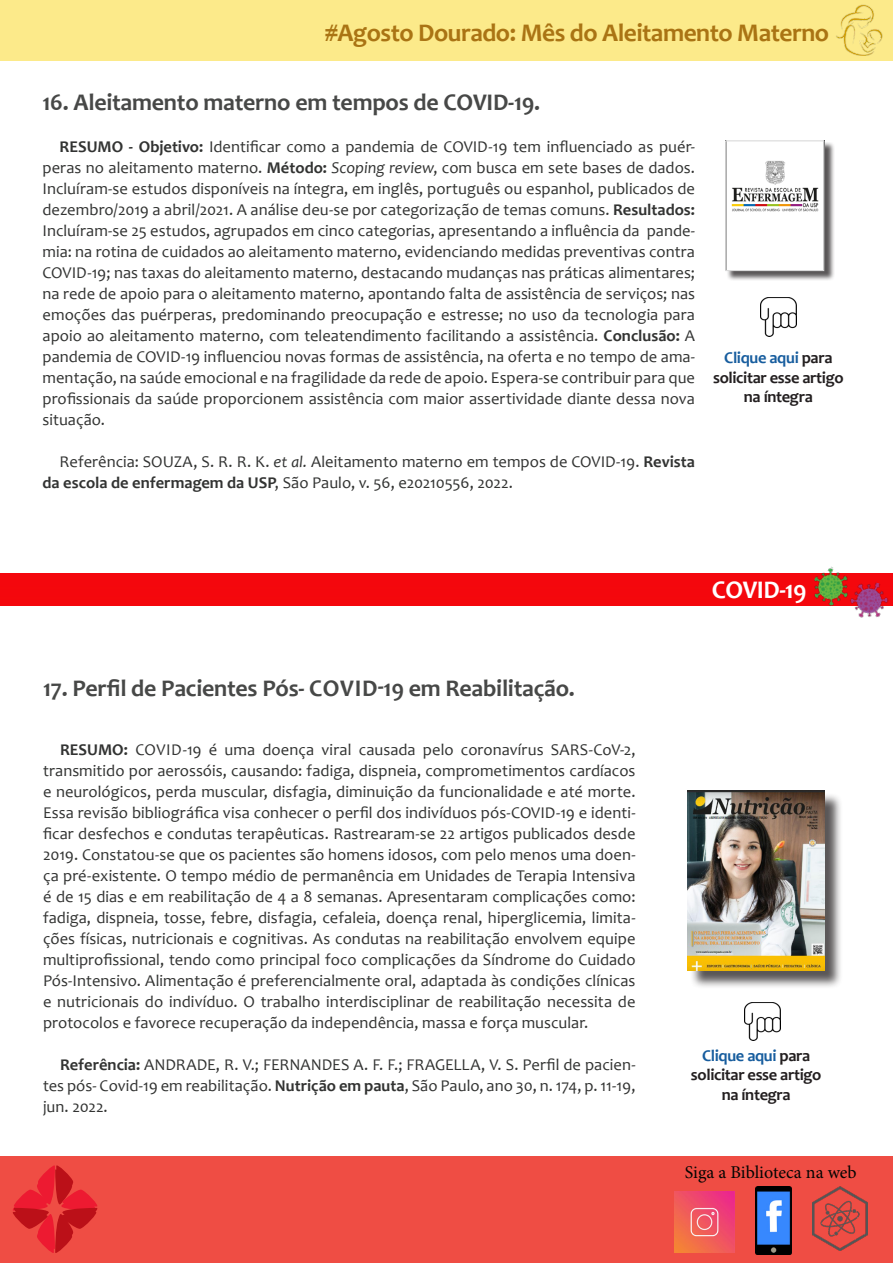
<style>
.page{position:relative;width:893px;height:1263px;background:#fff}
.page>*{position:absolute;margin:0;border:0;box-sizing:border-box;transform-origin:0 0}
.t1{font:700 25.5px "Candara";letter-spacing:-.02em;color:#aa7414}
.t2{font:700 25.5px "Candara";letter-spacing:-.02em;color:#fff}
.t3{font:700 24px "Candara";letter-spacing:-.01em;color:#474847}
.t4{font:18px "Minion Pro";letter-spacing:-.005em;color:#040503}
.t5{font:16.5px/21px "Candara";color:#323332;text-align:justify}
.t6{font:700 16.5px/19.5px "Candara";letter-spacing:-.02em;color:#231f20;text-align:center}
.s1{font-weight:700}
.s2{font-style:italic}
.s3{color:#175d9e}
</style>
<div class="page">
<div style="left:0;top:1157px;width:893px;height:106px;background:#ef4d44"></div>
<img style="left:812px;top:1187px;width:55px;height:64px">
<img style="left:755px;top:1187px;width:36px;height:67px">
<img style="left:674px;top:1192px;width:61px;height:60px">
<div style="left:0;top:0;width:893px;height:61px;background:#fcea8a"></div>
<svg style="left:13px;top:1165px;width:85px;height:88px"></svg>
<img style="left:760px;top:298px;width:36px;height:38px">
<div style="left:726px;top:142px;width:109px;height:139px;background:#231f20;opacity:.75"></div>
<img style="left:727px;top:142px;width:95px;height:127px">
<div style="left:725px;top:140px;width:99px;height:131px;border:1px solid #d8d8d8"></div>
<div style="left:690px;top:792px;width:153px;height:197px;background:#231f20;opacity:.75"></div>
<img style="left:688px;top:790px;width:136px;height:180px">
<img style="left:744px;top:1002px;width:36px;height:39px">
<img style="left:836px;top:4px;width:47px;height:52px">
<div style="left:0;top:574px;width:805px;height:32px;background:#f4070d"></div>
<img style="left:805px;top:566px;width:88px;height:52px">
<h1 class="t1" style="left:325px;top:16px;width:505px">#Agosto Dourado: Mês do Aleitamento Materno</h1>
<h2 class="t3" style="left:43px;top:87px;width:499px">16. Aleitamento materno em tempos de COVID-19.</h2>
<p class="t5" style="left:43px;top:136px;width:654px;text-indent:17px"><span class="s1">RESUMO - Objetivo:</span> Identificar como a pandemia de COVID-19 tem influenciado as puér&shy;peras no aleitamento materno. <span class="s1">Método:</span> <span class="s2">Scoping review</span>, com busca em sete bases de dados.<br>Incluíram-se estudos disponíveis na íntegra, em inglês, português ou espanhol, publicados de dezembro/2019 a abril/2021. A análise deu-se por categorização de temas comuns. <span class="s1">Resultados:<br></span>Incluíram-se 25 estudos, agrupados em cinco categorias, apresentando a influência da pande&shy;mia: na rotina de cuidados ao aleitamento materno, evidenciando medidas preventivas contra COVID-19; nas taxas do aleitamento materno, destacando mudanças nas práticas alimentares; na rede de apoio para o aleitamento materno, apontando falta de assistência de serviços; nas emoções das puérperas, predominando preocupação e estresse; no uso da tecnologia para apoio ao aleitamento materno, com teleatendimento facilitando a assistência. <span class="s1">Conclusão:</span> A pandemia de COVID-19 influenciou novas formas de assistência, na oferta e no tempo de ama&shy;mentação, na saúde emocional e na fragilidade da rede de apoio. Espera-se contribuir para que profissionais da saúde proporcionem assistência com maior assertividade diante dessa nova situação.</p>
<p class="t5" style="left:43px;top:451px;width:654px;text-indent:17px">Referência: SOUZA, S. R. R. K. <span class="s2">et al.</span> Aleitamento materno em tempos de COVID-19. <span class="s1">Revista da escola de enfermagem da USP</span>, São Paulo, v. 56, e20210556, 2022.</p>
<p class="t6" style="left:713px;top:348px;width:132px"><span class="s3">Clique aqui</span> para solicitar esse artigo na íntegra</p>
<h2 class="t3" style="left:43px;top:673px;width:533px">17. Perfil de Pacientes Pós- COVID-19 em Reabilitação.</h2>
<h1 class="t2" style="left:712px;top:573px;width:96px">COVID-19</h1>
<p class="t5" style="left:43px;top:739px;width:594px;text-indent:17px"><span class="s1">RESUMO:</span> COVID-19 é uma doença viral causada pelo coronavírus SARS-CoV-2, transmitido por aerossóis, causando: fadiga, dispneia, comprometimentos cardíacos e neurológicos, perda muscular, disfagia, diminuição da funcionalidade e até morte.<br>Essa revisão bibliográfica visa conhecer o perfil dos indivíduos pós-COVID-19 e identi&shy;ficar desfechos e condutas terapêuticas. Rastrearam-se 22 artigos publicados desde 2019. Constatou-se que os pacientes são homens idosos, com pelo menos uma doen&shy;ça pré-existente. O tempo médio de permanência em Unidades de Terapia Intensiva é de 15 dias e em reabilitação de 4 a 8 semanas. Apresentaram complicações como: fadiga, dispneia, tosse, febre, disfagia, cefaleia, doença renal, hiperglicemia, limita&shy;ções físicas, nutricionais e cognitivas. As condutas na reabilitação envolvem equipe multiprofissional, tendo como principal foco complicações da Síndrome do Cuidado Pós-Intensivo. Alimentação é preferencialmente oral, adaptada às condições clínicas e nutricionais do indivíduo. O trabalho interdisciplinar de reabilitação necessita de protocolos e favorece recuperação da independência, massa e força muscular.</p>
<p class="t5" style="left:43px;top:1054px;width:594px;text-indent:17px"><span class="s1">Referência:</span> ANDRADE, R. V.; FERNANDES A. F. F.; FRAGELLA, V. S. Perfil de pacien&shy;tes pós- Covid-19 em reabilitação. <span class="s1">Nutrição em pauta</span>, São Paulo, ano 30, n. 174, p. 11-19, jun. 2022.</p>
<p class="t6" style="left:691px;top:1045px;width:132px"><span class="s3">Clique aqui</span> para solicitar esse artigo na íntegra</p>
<p class="t4" style="left:685px;top:1160px;width:173px">Siga a Biblioteca na web</p>
</div>
